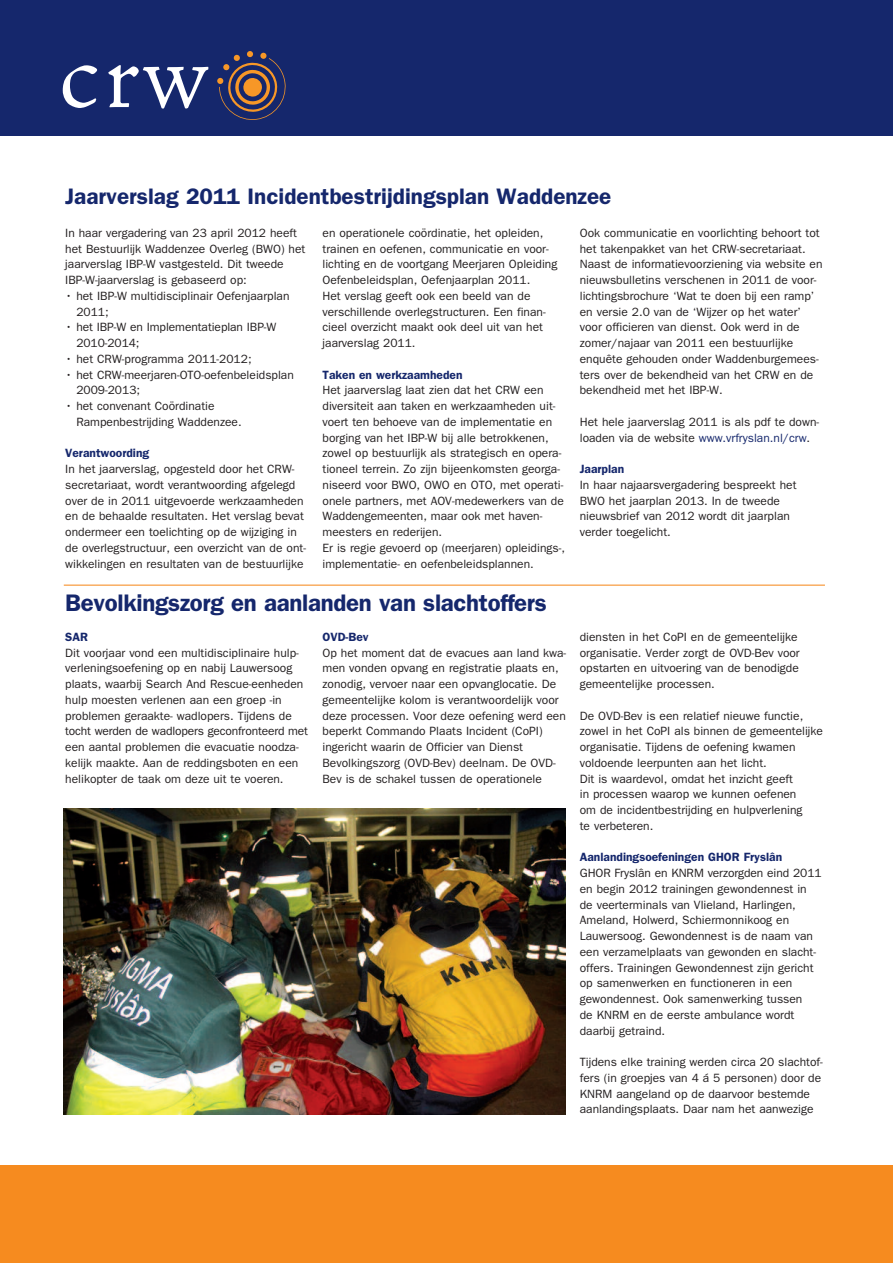
<style>
.page{position:relative;width:893px;height:1263px;background:#fff}
.page>*{position:absolute;margin:0;border:0;box-sizing:border-box;transform-origin:0 0}
.t1{font:600 24px "ITC Franklin Gothic Std";letter-spacing:-.01em;color:#15276c}
.t2{font:600 22.5px "ITC Franklin Gothic Std";color:#15276c}
.t3{font:12px/15.8px "ITC Franklin Gothic Std";color:#231f20}
.t4{font:600 12px "ITC Franklin Gothic Std";color:#15276c}
.s1{color:#15276c}
</style>
<div class="page">
<div style="left:0;top:0;width:893px;height:136px;background:#15276c"></div>
<div style="left:0;top:1165px;width:893px;height:98px;background:#f68b1f"></div>
<svg style="left:63px;top:65px;width:34px;height:43px"></svg>
<svg style="left:108px;top:65px;width:100px;height:44px"></svg>
<svg style="left:217px;top:51px;width:69px;height:69px"></svg>
<hr style="left:64px;top:585px;width:761px;height:1px;background:#f68b1f">
<img style="left:64px;top:809px;width:501px;height:305px">
<h2 class="t2" style="left:65px;top:189px;width:548px">Jaarverslag 2011 Incidentbestrijdingsplan Waddenzee</h2>
<p class="t3" style="left:65px;top:226px;width:242px">In haar vergadering van 23 april 2012 heeft het Bestuurlijk Waddenzee Overleg (BWO) het jaarverslag IBP-W vastgesteld. Dit tweede IBP-W-jaarverslag is gebaseerd op:</p>
<p class="t3" style="left:76px;top:289px;width:215px;text-indent:-11px">• het IBP-W multidisciplinair Oefenjaarplan<br>2011;</p>
<p class="t3" style="left:76px;top:320px;width:202px;text-indent:-11px">• het IBP-W en Implementatieplan IBP-W<br>2010-2014;</p>
<p class="t3" style="left:65px;top:352px;width:188px">• het CRW-programma 2011-2012;</p>
<p class="t3" style="left:76px;top:368px;width:219px;text-indent:-11px">• het CRW-meerjaren-OTO-oefenbeleidsplan<br>2009-2013;</p>
<p class="t3" style="left:76px;top:399px;width:167px;text-indent:-11px">• het convenant Coördinatie<br>Rampenbestrijding Waddenzee.</p>
<p class="t4" style="left:65px;top:449px;width:86px">Verantwoording</p>
<p class="t3" style="left:65px;top:462px;width:242px">In het jaarverslag, opgesteld door het CRW&shy;secretariaat, wordt verantwoording afgelegd over de in 2011 uitgevoerde werkzaamheden en de behaalde resultaten. Het verslag bevat ondermeer een toelichting op de wijziging in de overlegstructuur, een overzicht van de ont&shy;wikkelingen en resultaten van de bestuurlijke</p>
<p class="t3" style="left:323px;top:226px;width:236px">en operationele coördinatie, het opleiden, trainen en oefenen, communicatie en voor&shy;lichting en de voortgang Meerjaren Opleiding Oefenbeleidsplan, Oefenjaarplan 2011.<br>Het verslag geeft ook een beeld van de verschillende overlegstructuren. Een finan&shy;cieel overzicht maakt ook deel uit van het jaarverslag 2011.</p>
<p class="t4" style="left:323px;top:370px;width:141px">Taken en werkzaamheden</p>
<p class="t3" style="left:323px;top:383px;width:244px">Het jaarverslag laat zien dat het CRW een diversiteit aan taken en werkzaamheden uit&shy;voert ten behoeve van de implementatie en borging van het IBP-W bij alle betrokkenen, zowel op bestuurlijk als strategisch en opera&shy;tioneel terrein. Zo zijn bijeenkomsten georga&shy;niseerd voor BWO, OWO en OTO, met operati&shy;onele partners, met AOV-medewerkers van de Waddengemeenten, maar ook met haven&shy;meesters en rederijen.<br>Er is regie gevoerd op (meerjaren) opleidings-, implementatie- en oefenbeleidsplannen.</p>
<h1 class="t1" style="left:65px;top:594px;width:483px">Bevolkingszorg en aanlanden van slachtoffers</h1>
<p class="t4" style="left:323px;top:632px;width:48px">OVD-Bev</p>
<p class="t3" style="left:323px;top:645px;width:245px">Op het moment dat de evacues aan land kwa&shy;men vonden opvang en registratie plaats en, zonodig, vervoer naar een opvanglocatie. De gemeentelijke kolom is verantwoordelijk voor deze processen. Voor deze oefening werd een beperkt Commando Plaats Incident (CoPI) ingericht waarin de Officier van Dienst Bevolkingszorg (OVD-Bev) deelnam. De OVD-Bev is de schakel tussen de operationele</p>
<p class="t4" style="left:65px;top:632px;width:24px">SAR</p>
<p class="t3" style="left:65px;top:645px;width:244px">Dit voorjaar vond een multidisciplinaire hulp&shy;verleningsoefening op en nabij Lauwersoog plaats, waarbij Search And Rescue-eenheden hulp moesten verlenen aan een groep -in problemen geraakte- wadlopers. Tijdens de tocht werden de wadlopers geconfronteerd met een aantal problemen die evacuatie noodza&shy;kelijk maakte. Aan de reddingsboten en een helikopter de taak om deze uit te voeren.</p>
<p class="t3" style="left:580px;top:226px;width:244px">Ook communicatie en voorlichting behoort tot het takenpakket van het CRW-secretariaat.<br>Naast de informatievoorziening via website en nieuwsbulletins verschenen in 2011 de voor&shy;lichtingsbrochure ‘Wat te doen bij een ramp’ en versie 2.0 van de ‘Wijzer op het water’ voor officieren van dienst. Ook werd in de zomer/najaar van 2011 een bestuurlijke enquête gehouden onder Waddenburgemees&shy;ters over de bekendheid van het CRW en de bekendheid met het IBP-W.</p>
<p class="t3" style="left:580px;top:415px;width:241px">Het hele jaarverslag 2011 is als pdf te down&shy;loaden via de website <span class="s1">www.vrfryslan.nl/crw</span>.</p>
<p class="t4" style="left:580px;top:465px;width:46px">Jaarplan</p>
<p class="t3" style="left:580px;top:478px;width:218px">In haar najaarsvergadering bespreekt het BWO het jaarplan 2013. In de tweede nieuwsbrief van 2012 wordt dit jaarplan verder toegelicht.</p>
<p class="t3" style="left:580px;top:630px;width:221px">diensten in het CoPI en de gemeentelijke organisatie. Verder zorgt de OVD-Bev voor opstarten en uitvoering van de benodigde gemeentelijke processen.</p>
<p class="t3" style="left:580px;top:708px;width:245px">De OVD-Bev is een relatief nieuwe functie, zowel in het CoPI als binnen de gemeentelijke organisatie. Tijdens de oefening kwamen voldoende leerpunten aan het licht.<br>Dit is waardevol, omdat het inzicht geeft<br>in processen waarop we kunnen oefenen<br>om de incidentbestrijding en hulpverlening<br>te verbeteren.</p>
<p class="t4" style="left:580px;top:853px;width:204px">Aanlandingsoefeningen GHOR Fryslân</p>
<p class="t3" style="left:580px;top:866px;width:243px">GHOR Fryslân en KNRM verzorgden eind 2011 en begin 2012 trainingen gewondennest in de veerterminals van Vlieland, Harlingen, Ameland, Holwerd, Schiermonnikoog en Lauwersoog. Gewondennest is de naam van een verzamelplaats van gewonden en slacht&shy;offers. Trainingen Gewondennest zijn gericht op samenwerken en functioneren in een gewondennest. Ook samenwerking tussen<br>de KNRM en de eerste ambulance wordt daarbij getraind.</p>
<p class="t3" style="left:580px;top:1055px;width:244px">Tijdens elke training werden circa 20 slachtof&shy;fers (in groepjes van 4 á 5 personen) door de KNRM aangeland op de daarvoor bestemde aanlandingsplaats. Daar nam het aanwezige</p>
</div>
